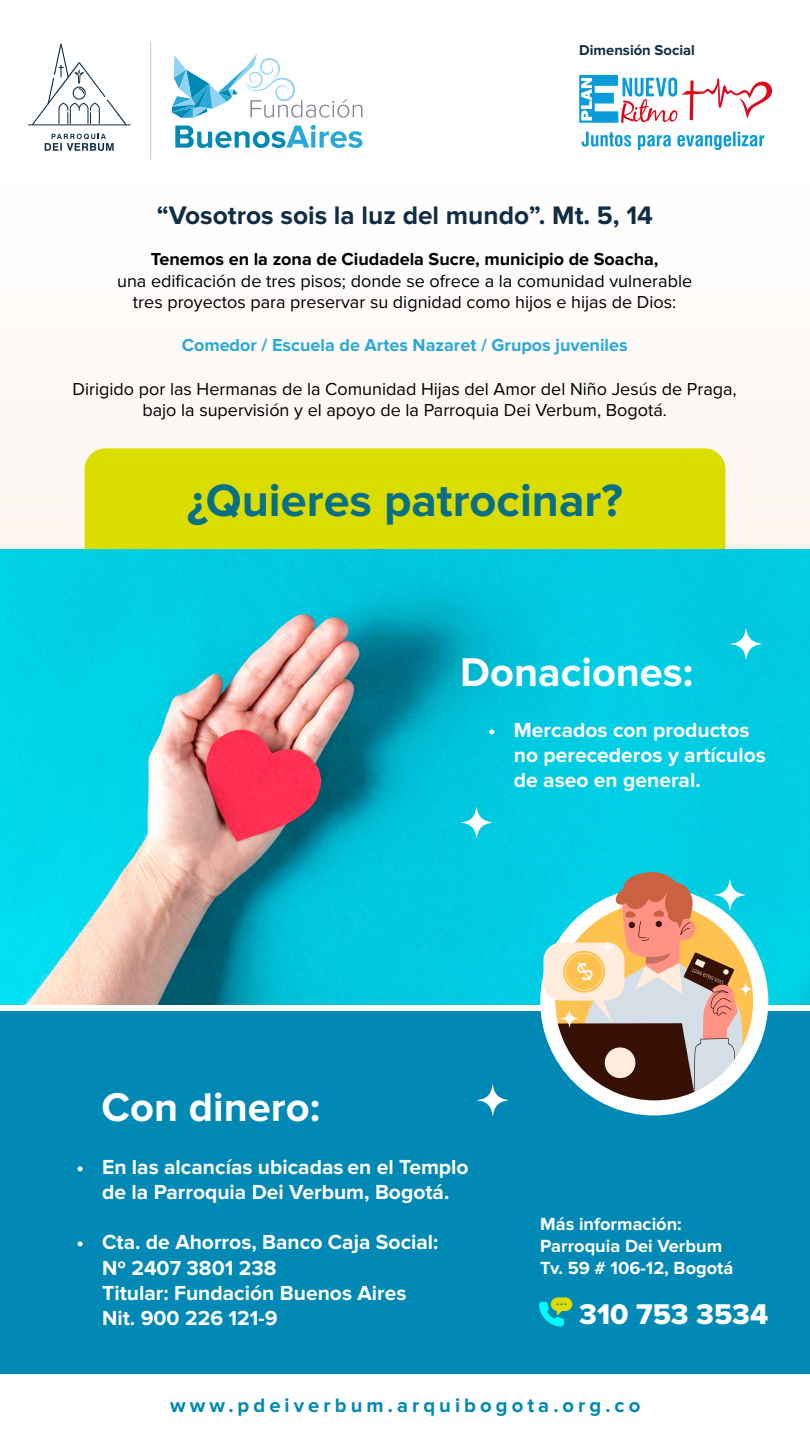
<style>
.page{position:relative;width:810px;height:1440px;background:#fff}
.page>*{position:absolute;margin:0;border:0;box-sizing:border-box;transform-origin:0 0}
.t1{font:700 46.95px "Proxima Nova";color:#086f87}
.t2{font:700 41.62px "Proxima Nova";color:#fff}
.t3{font:29.55px "Proxima Nova Extrabld";color:#fff}
.t4{font:700 26.25px "Proxima Nova";color:#0f2d45}
.t5{font:700 21.08px/25.3px "Proxima Nova";color:#fff}
.t6{font:700 20.25px "Proxima Nova";letter-spacing:.2em;color:#0089b4}
.t7{font:700 18.23px/21.8px "Proxima Nova";color:#fff}
.t8{font:18px/21.6px "Proxima Nova";color:#000;text-align:center}
.t9{font:700 18px "Proxima Nova";color:#000}
.t10{font:700 18px "Proxima Nova";color:#29a9d8}
.t11{font:700 14.77px "Proxima Nova";color:#0f2d45}
</style>
<div class="page">
<div style="left:0;top:0;width:810px;height:638px;background:#fefcfb"></div>
<div style="left:85px;top:448px;width:640px;height:196px;background:#dbdc00;border-radius:21px"></div>
<img style="left:0;top:549px;width:810px;height:456px">
<div style="left:0;top:1012px;width:810px;height:362px;background:#0089b4"></div>
<svg style="left:45px;top:134px;width:69px;height:17px"></svg>
<svg style="left:28px;top:44px;width:103px;height:81px"></svg>
<hr style="left:150px;top:41px;width:1px;height:118px;background:#cccbcb">
<svg style="left:175px;top:125px;width:187px;height:23px"></svg>
<svg style="left:172px;top:53px;width:190px;height:65px"></svg>
<div style="left:540px;top:887px;width:228px;height:228px;background:#fff;border-radius:50%"></div>
<svg style="left:543px;top:872px;width:211px;height:228px"></svg>
<svg style="left:460px;top:807px;width:33px;height:32px"></svg>
<svg style="left:476px;top:1084px;width:33px;height:32px"></svg>
<svg style="left:730px;top:628px;width:32px;height:32px"></svg>
<svg style="left:539px;top:1297px;width:33px;height:30px"></svg>
<svg style="left:582px;top:132px;width:182px;height:18px"></svg>
<svg style="left:579px;top:75px;width:193px;height:48px"></svg>
<p class="t11" style="left:579px;top:42px;width:117px">Dimensión Social</p>
<h3 class="t4" style="left:157px;top:200px;width:498px">“Vosotros sois la luz del mundo”. Mt. 5, 14</h3>
<p class="t9" style="left:151px;top:249px;width:509px">Tenemos en la zona de Ciudadela Sucre, municipio de Soacha,</p>
<p class="t8" style="left:117px;top:269px;width:577px">una edificación de tres pisos; donde se ofrece a la comunidad vulnerable tres proyectos para preservar su dignidad como hijos e hijas de Dios:</p>
<p class="t10" style="left:182px;top:335px;width:448px">Comedor / Escuela de Artes Nazaret / Grupos juveniles</p>
<p class="t8" style="left:73px;top:377px;width:666px">Dirigido por las Hermanas de la Comunidad Hijas del Amor del Niño Jesús de Praga, bajo la supervisión y el apoyo de la Parroquia Dei Verbum, Bogotá.</p>
<h1 class="t1" style="left:187px;top:473px;width:437px">¿Quieres patrocinar?</h1>
<h2 class="t2" style="left:460px;top:648px;width:234px">Donaciones:</h2>
<p class="t5" style="left:514px;top:717px;width:254px;text-indent:-26px">• Mercados con productos no perecederos y artículos de aseo en general.</p>
<h2 class="t2" style="left:102px;top:1083px;width:220px">Con dinero:</h2>
<p class="t5" style="left:76px;top:1154px;width:394px;text-align:center">• En las alcancías ubicadas en el Templo de la Parroquia Dei Verbum, Bogotá.</p>
<p class="t5" style="left:102px;top:1230px;width:338px;text-indent:-26px">• Cta. de Ahorros, Banco Caja Social:<br>Nº 2407 3801 238<br>Titular: Fundación Buenos Aires<br>Nit. 900 226 121-9</p>
<p class="t7" style="left:540px;top:1214px;width:195px">Más información:<br>Parroquia Dei Verbum<br>Tv. 59 # 106-12, Bogotá</p>
<h3 class="t3" style="left:579px;top:1292px;width:191px">310 753 3534</h3>
<p class="t6" style="left:170px;top:1394px;width:472px">www.pdeiverbum.arquibogota.org.co</p>
</div>
